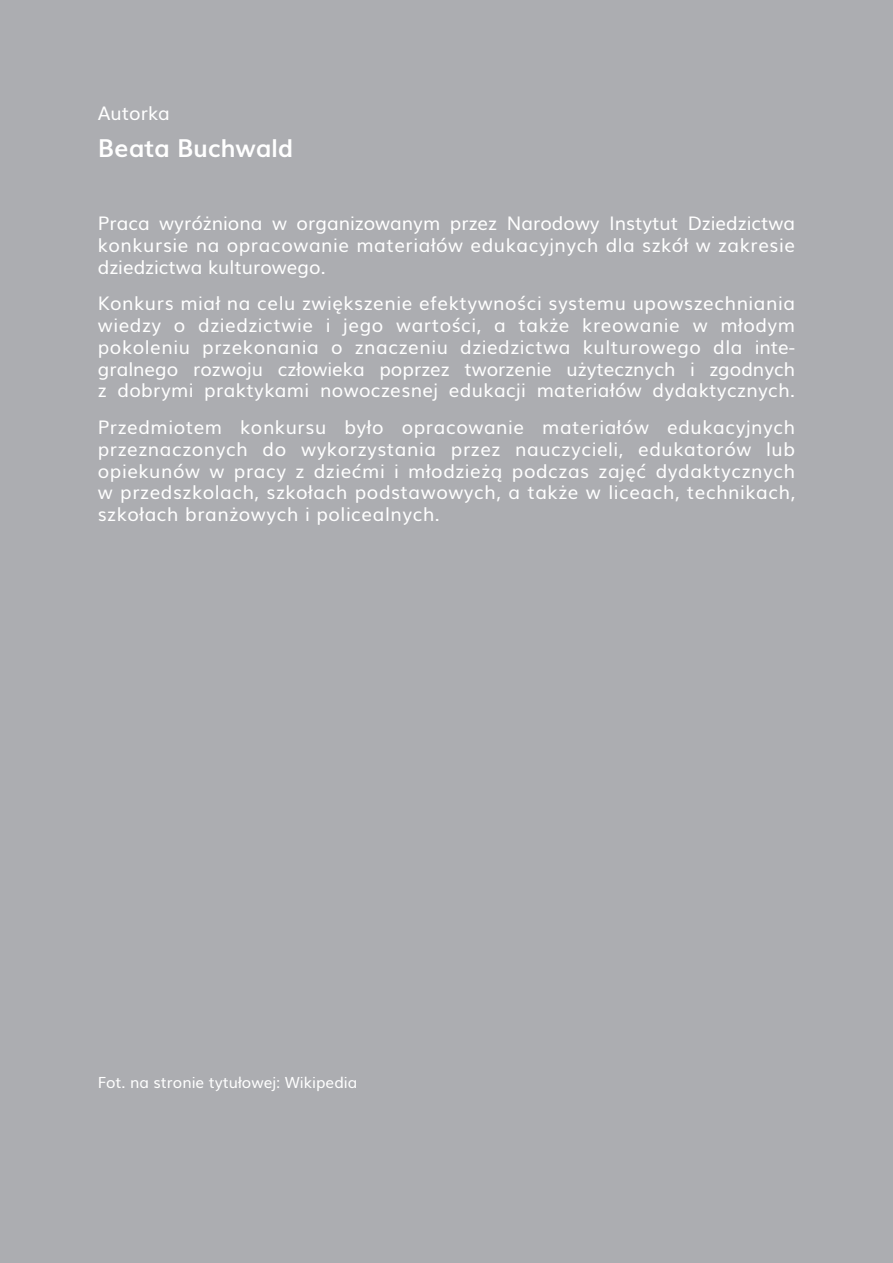
<style>
.page{position:relative;width:893px;height:1263px;background:#acadb1}
.page>*{position:absolute;margin:0;border:0;box-sizing:border-box;transform-origin:0 0}
.t1{font:700 24.75px "Muli";color:#fff}
.t2{font:18.75px/21.8px "Muli";letter-spacing:.02em;color:#fff;text-align:justify}
.t3{font:18.75px "Muli";color:#fff}
.t4{font:15.3px "Muli";color:#fff}
</style>
<div class="page">
<p class="t3" style="left:98px;top:98px;width:74px">Autorka</p>
<p class="t1" style="left:98px;top:128px;width:197px">Beata Buchwald</p>
<p class="t2" style="left:98px;top:211px;width:699px">Praca wyróżniona w organizowanym przez Narodowy Instytut Dziedzictwa konkursie na opracowanie materiałów edukacyjnych dla szkół w zakresie dziedzictwa kulturowego.</p>
<p class="t2" style="left:98px;top:291px;width:699px">Konkurs miał na celu zwiększenie efektywności systemu upowszechniania wiedzy o dziedzictwie i jego wartości, a także kreowanie w młodym pokoleniu przekonania o znaczeniu dziedzictwa kulturowego dla inte&shy;gralnego rozwoju człowieka poprzez tworzenie użytecznych i zgodnych z dobrymi praktykami nowoczesnej edukacji materiałów dydaktycznych.</p>
<p class="t2" style="left:98px;top:415px;width:699px">Przedmiotem konkursu było opracowanie materiałów edukacyjnych przeznaczonych do wykorzystania przez nauczycieli, edukatorów lub opiekunów w pracy z dziećmi i młodzieżą podczas zajęć dydaktycznych w przedszkolach, szkołach podstawowych, a także w liceach, technikach, szkołach branżowych i policealnych.</p>
<p class="t4" style="left:98px;top:1070px;width:261px">Fot. na stronie tytułowej: Wikipedia</p>
</div>
